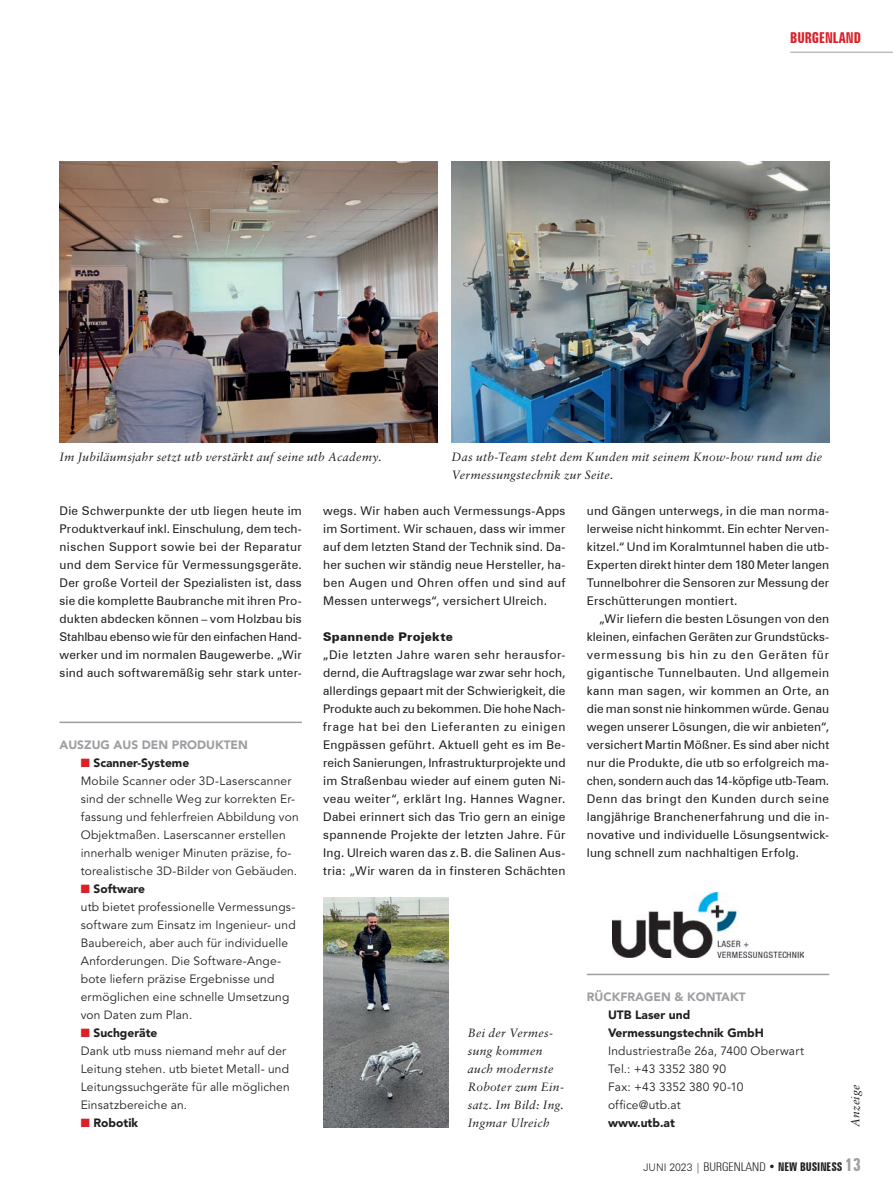
<style>
.page{position:relative;width:893px;height:1191px;background:#fff}
.page>*{position:absolute;margin:0;border:0;box-sizing:border-box;transform-origin:0 0}
.t1{font:700 extra-condensed 15px "Zurich BT";color:#da2128}
.t2{font:12px/18px "Zurich BT";letter-spacing:.02em;color:#231f20;text-align:justify}
.t3{font:12px/18px "Avenir LT Std";letter-spacing:.015em;color:#231f20}
.t4{font:italic 12px/18px "Sabon LT Std";letter-spacing:.025em;color:#231f20}
.t5{font:900 12px/18px "Avenir LT Std";color:#231f20}
.t6{font:900 12px "Avenir LT Std";color:#9d9fa2}
.t7{font:700 extra-condensed 12px "Zurich BT";color:#231f20}
.t8{font:900 12px "Zurich BT";letter-spacing:.015em;color:#231f20}
.s1{color:#da2128}
.s2{font-weight:900}
.s3{font-weight:300;font-stretch:normal;font-size:10.5px}
.s4{font-weight:300;font-stretch:condensed}
.s5{font-size:18px;color:#9d9fa2}
</style>
<div class="page">
<hr style="left:790px;top:52px;width:103px;height:1px;background:#9d9fa2">
<img style="left:60px;top:162px;width:377px;height:280px">
<img style="left:452px;top:162px;width:377px;height:280px">
<img style="left:323px;top:897px;width:125px;height:230px">
<hr style="left:587px;top:973px;width:242px;height:2px;background:#9d9fa2">
<hr style="left:60px;top:721px;width:242px;height:2px;background:#9d9fa2">
<img style="left:612px;top:892px;width:192px;height:65px">
<p class="t1" style="left:790px;top:29px;width:72px">BURGENLAND</p>
<p class="t4" style="left:60px;top:447px;width:324px">Im Jubiläumsjahr setzt utb verstärkt auf seine utb Academy.</p>
<p class="t4" style="left:452px;top:447px;width:372px">Das utb-Team steht dem Kunden mit seinem Know-how rund um die<br>Vermessungstechnik zur Seite.</p>
<p class="t2" style="left:60px;top:501px;width:244px">Die Schwerpunkte der utb liegen heute im Produktverkauf inkl. Einschulung, dem tech&shy;nischen Support sowie bei der Reparatur und dem Service für Vermessungsgeräte.<br>Der große Vorteil der Spezialisten ist, dass sie die komplette Baubranche mit ihren Pro&shy;dukten abdecken können – vom Holzbau bis Stahlbau ebenso wie für den einfachen Hand&shy;werker und im normalen Baugewerbe. „Wir sind auch softwaremäßig sehr stark unter-</p>
<p class="t2" style="left:323px;top:501px;width:244px">wegs. Wir haben auch Vermessungs-Apps im Sortiment. Wir schauen, dass wir immer auf dem letzten Stand der Technik sind. Da&shy;her suchen wir ständig neue Hersteller, ha&shy;ben Augen und Ohren offen und sind auf Messen unterwegs“, versichert Ulreich.</p>
<p class="t8" style="left:323px;top:629px;width:131px">Spannende Projekte</p>
<p class="t2" style="left:323px;top:645px;width:244px">„Die letzten Jahre waren sehr herausfor&shy;dernd, die Auftragslage war zwar sehr hoch, allerdings gepaart mit der Schwierigkeit, die Produkte auch zu bekommen. Die hohe Nach&shy;frage hat bei den Lieferanten zu einigen Engpässen geführt. Aktuell geht es im Be&shy;reich Sanierungen, Infrastrukturprojekte und im Straßenbau wieder auf einem guten Ni&shy;veau weiter“, erklärt Ing. Hannes Wagner.<br>Dabei erinnert sich das Trio gern an einige spannende Projekte der letzten Jahre. Für Ing. Ulreich waren das z. B. die Salinen Aus&shy;tria: „Wir waren da in finsteren Schächten</p>
<p class="t6" style="left:60px;top:737px;width:190px">AUSZUG AUS DEN PRODUKTEN</p>
<p class="t3" style="left:81px;top:754px;width:219px"><span class="s1">■</span> <span class="s2">Scanner-Systeme<br></span>Mobile Scanner oder 3D-Laserscanner sind der schnelle Weg zur korrekten Er&shy;fassung und fehlerfreien Abbildung von Objektmaßen. Laserscanner erstellen innerhalb weniger Minuten präzise, fo&shy;torealistische 3D-Bilder von Gebäuden.</p>
<p class="t3" style="left:81px;top:880px;width:216px"><span class="s1">■</span> <span class="s2">Software<br></span>utb bietet professionelle Vermessungs&shy;software zum Einsatz im Ingenieur- und<br>Baubereich, aber auch für individuelle<br>Anforderungen. Die Software-Ange&shy;bote liefern präzise Ergebnisse und ermöglichen eine schnelle Umsetzung von Daten zum Plan.</p>
<p class="t3" style="left:81px;top:1024px;width:211px"><span class="s1">■</span> <span class="s2">Suchgeräte<br></span>Dank utb muss niemand mehr auf der<br>Leitung stehen. utb bietet Metall- und<br>Leitungssuchgeräte für alle möglichen<br>Einsatzbereiche an.</p>
<p class="t5" style="left:81px;top:1113px;width:59px"><span class="s1">■</span> Robotik</p>
<p class="t4" style="left:468px;top:1023px;width:98px">Bei der Vermes&shy;sung kommen auch modernste<br>Roboter zum Ein&shy;satz. Im Bild: Ing.<br>Ingmar Ulreich</p>
<p class="t2" style="left:587px;top:501px;width:244px">und Gängen unterwegs, in die man norma&shy;lerweise nicht hinkommt. Ein echter Nerven&shy;kitzel.“ Und im Koralmtunnel haben die utb-Experten direkt hinter dem 180 Meter langen Tunnelbohrer die Sensoren zur Messung der Erschütterungen montiert.</p>
<p class="t2" style="left:587px;top:609px;width:244px;text-indent:13px">„Wir liefern die besten Lösungen von den kleinen, einfachen Geräten zur Grundstücks&shy;vermessung bis hin zu den Geräten für gigantische Tunnelbauten. Und allgemein kann man sagen, wir kommen an Orte, an die man sonst nie hinkommen würde. Genau wegen unserer Lösungen, die wir anbieten“, versichert Martin Mößner. Es sind aber nicht nur die Produkte, die utb so erfolgreich ma&shy;chen, sondern auch das 14-köpfige utb-Team.<br>Denn das bringt den Kunden durch seine langjährige Branchenerfahrung und die in&shy;novative und individuelle Lösungsentwick&shy;lung schnell zum nachhaltigen Erfolg.</p>
<p class="t6" style="left:587px;top:989px;width:160px">RÜCKFRAGEN &amp; KONTAKT</p>
<p class="t5" style="left:608px;top:1005px;width:157px">UTB Laser und<br>Vermessungstechnik GmbH</p>
<p class="t3" style="left:608px;top:1042px;width:197px">Industriestraße 26a, 7400 Oberwart<br>Tel.: +43 3352 380 90<br>Fax: +43 3352 380 90-10 office@utb.at</p>
<p class="t5" style="left:608px;top:1113px;width:68px">www.utb.at</p>
<p class="t4" style="left:846px;top:1126px;width:44px;rotate:-90deg">Anzeige</p>
<p class="t7" style="left:643px;top:1159px;width:219px"><span class="s3">JUNI 2023 |</span> <span class="s4">BURGENLAND</span> • NEW BUSINESS <span class="s5">13</span></p>
</div>
